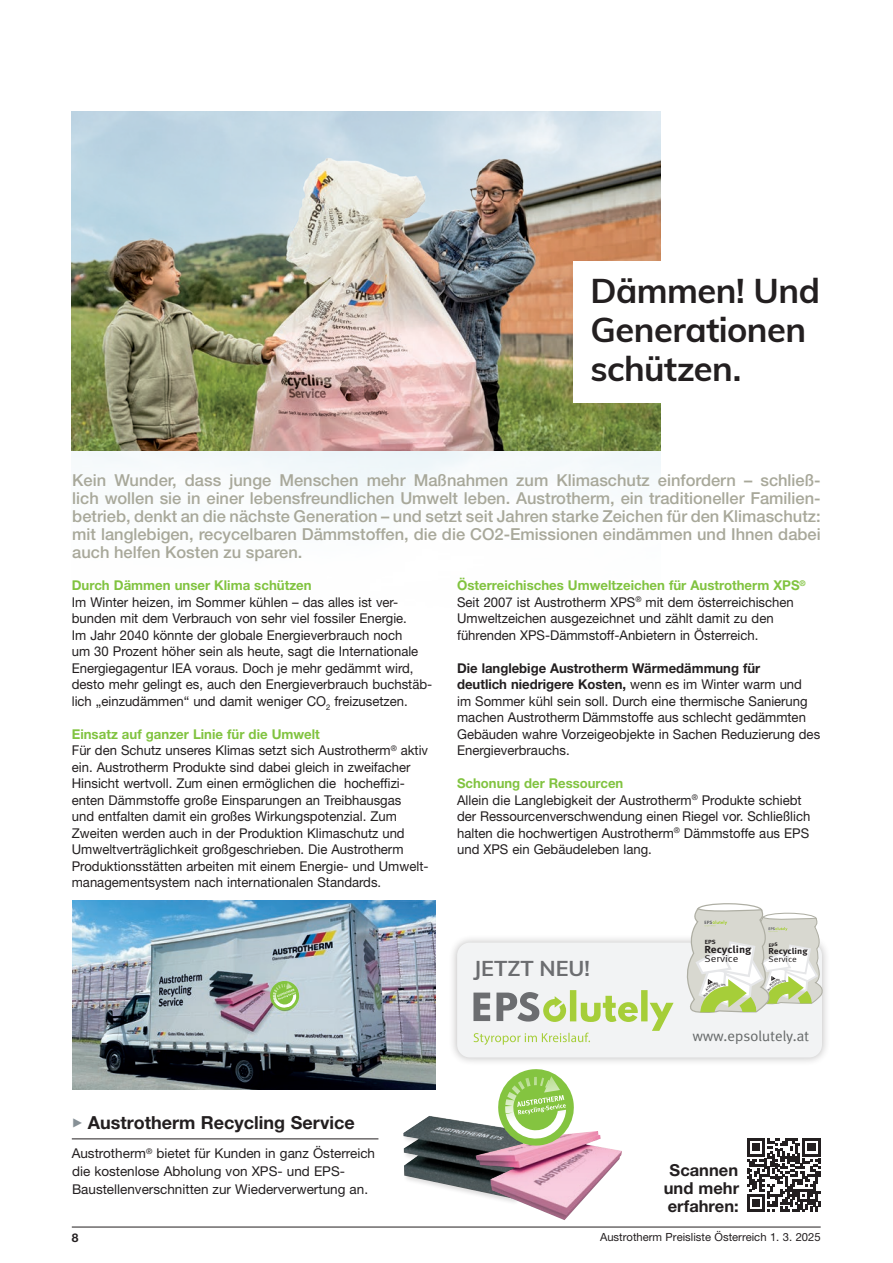
<style>
.page{position:relative;width:893px;height:1263px;background:#fff}
.page>*{position:absolute;margin:0;border:0;box-sizing:border-box;transform-origin:0 0}
.t1{font:700 34.35px/38.8px "Muli";letter-spacing:-.015em;color:#231f20}
.t2{font:700 21.45px "Muli";color:#6c6d70}
.t3{font:700 18px "Helvetica Neue LTW1 G";color:#231f20}
.Einleitung_Helvetica_W1G{font:500 16.5px/18px "Helvetica Neue LT Std";color:#a8a89a;text-align:justify}
.Copy_fett{font:700 16.5px "Helvetica Neue LTW1 G";color:#231f20}
.t4{font:14.55px "Meta Correspondence Pro";letter-spacing:-.03em;color:#666969;scale:1.05 1}
.Copy{font:13.5px/16.5px "Helvetica Neue LT Std";color:#231f20}
.Copy-2{font:700 13.5px "Helvetica Neue LT Std";color:#81c340}
.Copy_fett-2{font:13.5px/18px "Helvetica Neue LTW1 G";color:#231f20}
.t5{font:700 12px "Helvetica Neue LTW1 G";color:#231f20}
.t6{font:11.25px "Helvetica Neue LTW1 G";color:#231f20}
.t7{font:700 10.2px "Meta Pro";color:#231f20;scale:1.1 1}
.t8{font:9.9px "Meta Pro Norm";color:#231f20;scale:1.1 1}
.t9{font:700 8.55px "Meta Pro";color:#231f20;scale:1.1 1}
.t10{font:8.25px "Meta Pro Norm";color:#231f20;scale:1.1 1}
.t11{font:700 6px "Meta Pro";color:#231f20;scale:1.1 1}
.s1{font-weight:700}
.s2{font-family:"Scala Sans Pro";font-weight:400;color:#869096}
</style>
<div class="page">
<hr style="left:72px;top:1227px;width:749px;height:1px;background:#231f20">
<div style="left:448px;top:934px;width:383px;height:132px;background:#231f20;opacity:.3"></div>
<div style="left:457px;top:942px;width:365px;height:115px;background:#f2f3f4;border-radius:13px"></div>
<hr style="left:72px;top:1138px;width:306px;height:1px;background:#231f20">
<div style="left:72px;top:450px;width:588px;height:50px;background:#f5fafb"></div>
<img style="left:72px;top:111px;width:588px;height:339px">
<div style="left:573px;top:261px;width:293px;height:142px;background:#fff"></div>
<svg style="left:697px;top:903px;width:65px;height:14px"></svg>
<div style="left:697px;top:903px;width:65px;height:15px;border:1px solid #aeaea3;border-radius:50%"></div>
<svg style="left:747px;top:1138px;width:73px;height:74px"></svg>
<div style="left:402px;top:1115px;width:136px;height:90px;background:#231f20;opacity:.15"></div>
<img style="left:403px;top:1115px;width:128px;height:83px">
<img style="left:573px;top:1131px;width:24px;height:5px">
<img style="left:72px;top:900px;width:364px;height:189px">
<svg style="left:497px;top:1069px;width:76px;height:76px"></svg>
<svg style="left:267px;top:978px;width:35px;height:35px"></svg>
<svg style="left:473px;top:908px;width:353px;height:137px"></svg>
<p class="t1" style="left:591px;top:270px;width:231px">Dämmen! Und<br>Generationen</p>
<p class="t1" style="left:591px;top:347px;width:152px">schützen.</p>
<p class="Einleitung_Helvetica_W1G" style="left:72px;top:471px;width:750px">Kein Wunder, dass junge Menschen mehr Maßnahmen zum Klimaschutz einfordern – schließ&shy;lich wollen sie in einer lebensfreundlichen Umwelt leben. Austrotherm, ein traditioneller Familien&shy;betrieb, denkt an die nächste Generation – und setzt seit Jahren starke Zeichen für den Klimaschutz: mit langlebigen, recycelbaren Dämmstoffen, die die CO2-Emissionen eindämmen und Ihnen dabei auch helfen Kosten zu sparen.</p>
<p class="Copy-2" style="left:72px;top:577px;width:241px">Durch Dämmen unser Klima schützen</p>
<p class="Copy" style="left:72px;top:594px;width:362px">Im Winter heizen, im Sommer kühlen – das alles ist ver&shy;bunden mit dem Verbrauch von sehr viel fossiler Energie.<br>Im Jahr 2040 könnte der globale Energieverbrauch noch<br>um 30 Prozent höher sein als heute, sagt die Internationale Energiegagentur IEA voraus. Doch je mehr gedämmt wird, desto mehr gelingt es, auch den Energieverbrauch buchstäb&shy;lich „einzudämmen“ und damit weniger CO<sub>2</sub> freizusetzen.</p>
<p class="Copy-2" style="left:72px;top:726px;width:250px">Einsatz auf ganzer Linie für die Umwelt</p>
<p class="Copy" style="left:72px;top:742px;width:358px">Für den Schutz unseres Klimas setzt sich Austrotherm<sup>®</sup> aktiv ein. Austrotherm Produkte sind dabei gleich in zweifacher Hinsicht wertvoll. Zum einen ermöglichen die hocheffizi&shy;enten Dämmstoffe große Einsparungen an Treibhausgas<br>und entfalten damit ein großes Wirkungspotenzial. Zum Zweiten werden auch in der Produktion Klimaschutz und Umweltverträglichkeit großgeschrieben. Die Austrotherm Produktionsstätten arbeiten mit einem Energie- und Umwelt&shy;managementsystem nach internationalen Standards.</p>
<p class="Copy-2" style="left:457px;top:577px;width:350px">Österreichisches Umweltzeichen für Austrotherm XPS<sup>®</sup></p>
<p class="Copy" style="left:457px;top:594px;width:338px">Seit 2007 ist Austrotherm XPS<sup>®</sup> mit dem österreichischen<br>Umweltzeichen ausgezeichnet und zählt damit zu den führenden XPS-Dämmstoff-Anbietern in Österreich.</p>
<p class="Copy" style="left:457px;top:660px;width:365px"><span class="s1">Die langlebige Austrotherm Wärmedämmung für<br>deutlich niedrigere Kosten,</span> wenn es im Winter warm und<br>im Sommer kühl sein soll. Durch eine thermische Sanierung machen Austrotherm Dämmstoffe aus schlecht gedämmten Gebäuden wahre Vorzeigeobjekte in Sachen Reduzierung des Energieverbrauchs.</p>
<p class="Copy-2" style="left:457px;top:775px;width:168px">Schonung der Ressourcen</p>
<p class="Copy" style="left:457px;top:792px;width:355px">Allein die Langlebigkeit der Austrotherm<sup>®</sup> Produkte schiebt der Ressourcenverschwendung einen Riegel vor. Schließlich halten die hochwertigen Austrotherm<sup>®</sup> Dämmstoffe aus EPS und XPS ein Gebäudeleben lang.</p>
<p class="t2" style="left:473px;top:952px;width:118px">JETZT NEU!</p>
<p class="t11" style="left:705px;top:937px;width:11px">EPS</p>
<p class="t7" style="left:704px;top:941px;width:44px">Recycling</p>
<p class="t8" style="left:704px;top:951px;width:33px">Service</p>
<p class="t9" style="left:768px;top:944px;width:37px">Recycling</p>
<p class="t10" style="left:768px;top:953px;width:27px">Service</p>
<p class="t4" style="left:692px;top:1024px;width:113px">www.epsolutely.at</p>
<p class="t3" style="left:72px;top:1112px;width:284px"><span class="s2">▸</span> Austrotherm Recycling Service</p>
<p class="Copy_fett-2" style="left:72px;top:1144px;width:305px">Austrotherm<sup>®</sup> bietet für Kunden in ganz Österreich die kostenlose Abholung von XPS- und EPS-<br>Baustellenverschnitten zur Wiederverwertung an.</p>
<p class="Copy_fett" style="left:670px;top:1159px;width:70px">Scannen</p>
<p class="Copy_fett" style="left:664px;top:1177px;width:77px">und mehr</p>
<p class="Copy_fett" style="left:668px;top:1195px;width:72px">erfahren:</p>
<p class="t5" style="left:72px;top:1230px;width:8px">8</p>
<p class="t6" style="left:600px;top:1230px;width:222px">Austrotherm Preisliste Österreich 1. 3. 2025</p>
</div>
